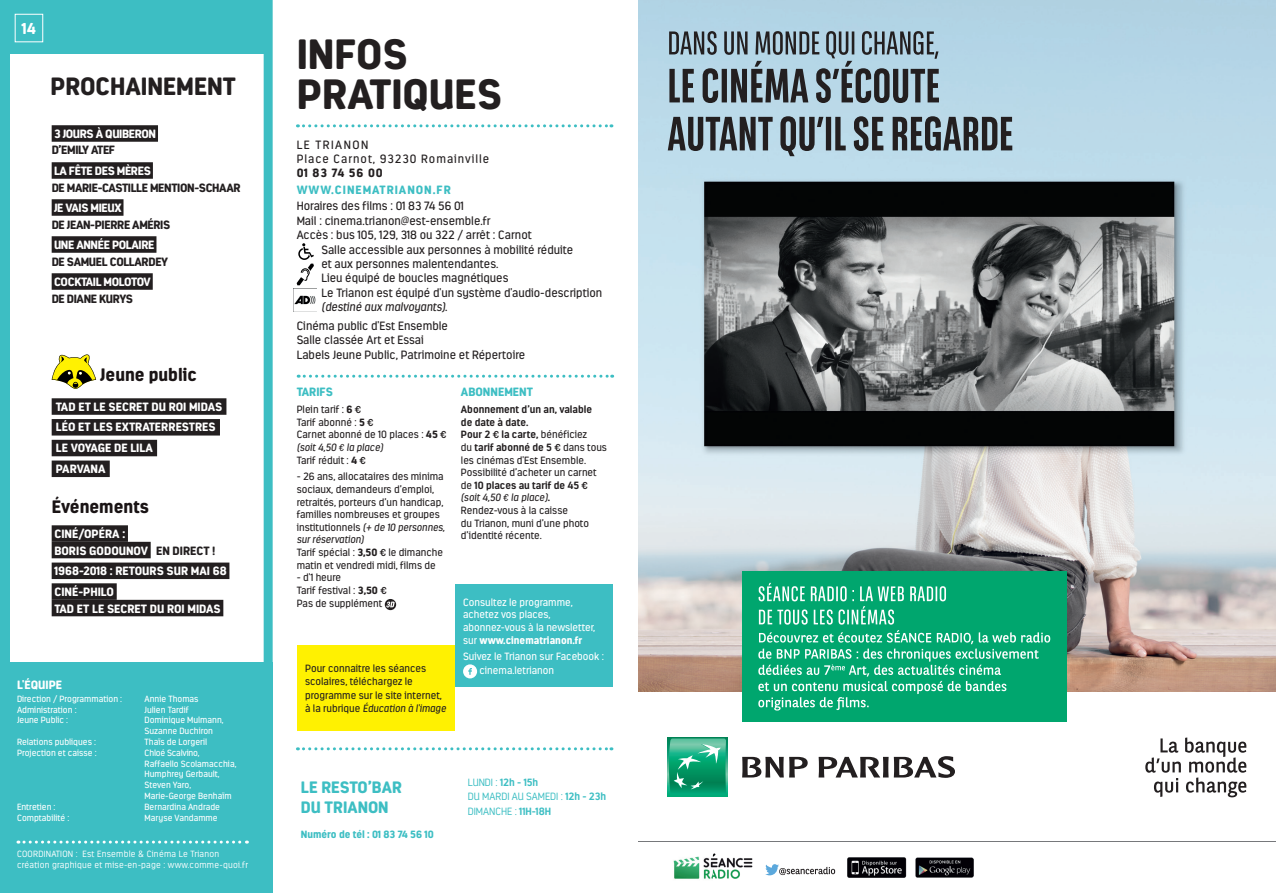
<style>
.page{position:relative;width:1276px;height:893px;background:#fff}
.page>*{position:absolute;margin:0;border:0;box-sizing:border-box;transform-origin:0 0}
.t1{font:900 42.3px/40.5px "Estandar Rounded";color:#231f20}
.t2{font:900 25.05px "Estandar Rounded";color:#231f20}
.t3{font:900 18px "Estandar Rounded";color:#1a1415}
.t4{font:900 16.5px/19.8px "Estandar Rounded";color:#3dbec3}
.t5{font:900 15.75px "Estandar Rounded";color:#fff}
.t6{font:12px/14.4px "Estandar Rounded";color:#231f20}
.t7{font:900 12px/20.7px "Estandar Rounded";color:#fff}
.t8{font:900 12px "Estandar Rounded";letter-spacing:-.03em;color:#231f20}
.t9{font:900 12px "Estandar Rounded";letter-spacing:-.03em;color:#fff}
.t10{font:12px/14.4px "Estandar Rounded";letter-spacing:.08em;color:#231f20}
.t11{font:italic 12px "Estandar Rounded";color:#231f20}
.t12{font:900 12px "Estandar Rounded";letter-spacing:.08em;color:#3dbec3}
.t13{font:900 12px "Estandar Rounded";color:#3dbec3}
.t14{font:10.5px/12.6px "Estandar Rounded";color:#231f20}
.t15{font:10.5px/12.6px "Estandar Rounded";color:#fff}
.t16{font:300 10.5px/14.7px "Estandar Rounded";color:#3dbec3}
.t17{font:900 10.5px "Estandar Rounded";color:#3dbec3}
.t18{font:9px/10.8px "Estandar Rounded";color:#fff}
.t19{font:300 9px/10.8px "Estandar Rounded";letter-spacing:.025em;color:#fff}
.s1{color:#231f20}
.s2{font-style:normal}
.s3{font-weight:900}
.s4{font-family:"Euro Sans EF Five"}
.s5{font-style:italic}
.s6{font-weight:700}
</style>
<div class="page">
<div style="left:454px;top:585px;width:158px;height:102px;background:#3dbec3"></div>
<svg style="left:463px;top:664px;width:14px;height:14px"></svg>
<div style="left:297px;top:645px;width:157px;height:85px;background:#fff101"></div>
<img style="left:638px;top:0;width:638px;height:693px">
<div style="left:668px;top:737px;width:59px;height:60px;background:#00ab79"></div>
<svg style="left:669px;top:738px;width:57px;height:54px;background:#2eab82"></svg>
<svg style="left:742px;top:757px;width:65px;height:20px"></svg>
<svg style="left:818px;top:756px;width:137px;height:22px"></svg>
<svg style="left:1145px;top:737px;width:101px;height:60px"></svg>
<svg style="left:669px;top:31px;width:270px;height:72px;background:#7e919c"></svg>
<svg style="left:668px;top:116px;width:344px;height:40px;background:#788891"></svg>
<div style="left:742px;top:572px;width:324px;height:150px;background:#00a66e"></div>
<svg style="left:758px;top:583px;width:292px;height:128px"></svg>
<hr style="left:638px;top:841px;width:638px;height:1px;background:#76787b">
<svg style="left:765px;top:864px;width:70px;height:11px"></svg>
<img style="left:673px;top:853px;width:80px;height:26px">
<img style="left:915px;top:857px;width:58px;height:21px">
<img style="left:847px;top:858px;width:59px;height:20px">
<svg style="left:298px;top:375px;width:315px;height:3px"></svg>
<svg style="left:385px;top:599px;width:11px;height:11px"></svg>
<svg style="left:386px;top:602px;width:9px;height:5px"></svg>
<div style="left:52px;top:125px;width:106px;height:17px;background:#231f20"></div>
<div style="left:52px;top:162px;width:101px;height:17px;background:#231f20"></div>
<div style="left:52px;top:199px;width:71px;height:17px;background:#231f20"></div>
<div style="left:52px;top:236px;width:104px;height:17px;background:#231f20"></div>
<div style="left:52px;top:273px;width:101px;height:17px;background:#231f20"></div>
<div style="left:52px;top:398px;width:174px;height:17px;background:#231f20"></div>
<div style="left:52px;top:419px;width:168px;height:17px;background:#231f20"></div>
<div style="left:52px;top:440px;width:105px;height:16px;background:#231f20"></div>
<div style="left:52px;top:461px;width:58px;height:16px;background:#231f20"></div>
<div style="left:52px;top:525px;width:76px;height:17px;background:#231f20"></div>
<div style="left:52px;top:542px;width:99px;height:16px;background:#231f20"></div>
<div style="left:52px;top:563px;width:177px;height:16px;background:#231f20"></div>
<div style="left:52px;top:583px;width:65px;height:17px;background:#231f20"></div>
<div style="left:52px;top:600px;width:171px;height:16px;background:#231f20"></div>
<svg style="left:52px;top:354px;width:44px;height:35px"></svg>
<div style="left:0;top:0;width:268px;height:53px;background:#3dbec3"></div>
<div style="left:15px;top:14px;width:28px;height:28px;border:1px solid #fff"></div>
<div style="left:264px;top:0;width:9px;height:893px;background:#3dbec3"></div>
<div style="left:0;top:0;width:9px;height:893px;background:#3dbec3"></div>
<svg style="left:297px;top:747px;width:315px;height:3px"></svg>
<svg style="left:297px;top:124px;width:315px;height:3px"></svg>
<div style="left:0;top:662px;width:272px;height:231px;background:#3dbec3"></div>
<svg style="left:18px;top:841px;width:229px;height:3px"></svg>
<svg style="left:297px;top:243px;width:17px;height:42px"></svg>
<img style="left:294px;top:295px;width:22px;height:10px">
<h3 class="t5" style="left:22px;top:19px;width:15px">14</h3>
<h2 class="t2" style="left:51px;top:72px;width:187px">PROCHAINEMENT</h2>
<p class="t9" style="left:54px;top:127px;width:103px">3 JOURS À QUIBERON</p>
<p class="t8" style="left:52px;top:143px;width:65px">D’EMILY ATEF</p>
<p class="t9" style="left:54px;top:164px;width:98px">LA FÊTE DES MÈRES</p>
<p class="t8" style="left:52px;top:180px;width:190px">DE MARIE-CASTILLE MENTION-SCHAAR</p>
<p class="t9" style="left:54px;top:201px;width:69px">JE VAIS MIEUX</p>
<p class="t8" style="left:52px;top:217px;width:120px">DE JEAN-PIERRE AMÉRIS</p>
<p class="t9" style="left:54px;top:238px;width:102px">UNE ANNÉE POLAIRE</p>
<p class="t8" style="left:52px;top:254px;width:118px">DE SAMUEL COLLARDEY</p>
<p class="t9" style="left:54px;top:275px;width:98px">COCKTAIL MOLOTOV</p>
<p class="t8" style="left:52px;top:291px;width:83px">DE DIANE KURYS</p>
<h3 class="t3" style="left:100px;top:364px;width:98px">Jeune public</h3>
<p class="t7" style="left:56px;top:396px;width:168px">TAD ET LE SECRET DU ROI MIDAS<br>LÉO ET LES EXTRATERRESTRES<br>LE VOYAGE DE LILA<br>PARVANA</p>
<h3 class="t3" style="left:52px;top:496px;width:99px">Événements</h3>
<p class="t7" style="left:54px;top:525px;width:163px;line-height:16.5px">CINÉ/OPÉRA :<br>BORIS GODOUNOV <span class="s1">EN DIRECT !</span></p>
<p class="t7" style="left:54px;top:561px;width:174px">1968-2018 : RETOURS SUR MAI 68<br>CINÉ-PHILO</p>
<p class="t7" style="left:54px;top:598px;width:168px">TAD ET LE SECRET DU ROI MIDAS</p>
<p class="t7" style="left:17px;top:674px;width:47px">L'ÉQUIPE</p>
<p class="t18" style="left:17px;top:693px;width:107px">Direction / Programmation :</p>
<p class="t18" style="left:145px;top:693px;width:56px">Annie Thomas</p>
<p class="t18" style="left:17px;top:704px;width:61px">Administration :</p>
<p class="t18" style="left:145px;top:704px;width:46px">Julien Tardif</p>
<p class="t18" style="left:17px;top:715px;width:53px">Jeune Public :</p>
<p class="t18" style="left:145px;top:715px;width:81px">Dominique Mulmann,<br>Suzanne Duchiron</p>
<p class="t18" style="left:17px;top:736px;width:81px">Relations publiques :</p>
<p class="t18" style="left:145px;top:736px;width:64px">Thaïs de Lorgeril</p>
<p class="t18" style="left:17px;top:747px;width:81px">Projection et caisse :</p>
<p class="t18" style="left:145px;top:747px;width:93px">Chloé Scalvino,<br>Raffaello Scolamacchia,<br>Humphrey Gerbault,<br>Steven Yaro,<br>Marie-George Benhaïm</p>
<p class="t18" style="left:17px;top:801px;width:40px">Entretien :</p>
<p class="t18" style="left:145px;top:801px;width:77px">Bernardina Andrade</p>
<p class="t18" style="left:17px;top:812px;width:54px">Comptabilité :</p>
<p class="t18" style="left:145px;top:812px;width:75px">Maryse Vandamme</p>
<p class="t19" style="left:17px;top:849px;width:233px">COORDINATION : Est Ensemble &amp; Cinéma Le Trianon création graphique et mise-en-page : www.comme-quoi.fr</p>
<h1 class="t1" style="left:297px;top:33px;width:207px">INFOS<br>PRATIQUES</h1>
<p class="t10" style="left:297px;top:137px;width:194px">LE TRIANON<br>Place Carnot, 93230 Romainville</p>
<p class="t8" style="left:297px;top:166px;width:88px">01 83 74 56 00</p>
<p class="t12" style="left:297px;top:182px;width:156px">WWW.CINEMATRIANON.FR</p>
<p class="t6" style="left:297px;top:199px;width:169px">Horaires des films : 01 83 74 56 01</p>
<p class="t6" style="left:297px;top:213px;width:196px">Mail : cinema.trianon@est-ensemble.fr</p>
<p class="t6" style="left:297px;top:228px;width:237px">Accès : bus 105, 129, 318 ou 322 / arrêt : Carnot</p>
<p class="t6" style="left:321px;top:242px;width:253px">Salle accessible aux personnes à mobilité réduite</p>
<p class="t6" style="left:321px;top:257px;width:179px">et aux personnes malentendantes.</p>
<p class="t6" style="left:321px;top:271px;width:189px">Lieu équipé de boucles magnétiques</p>
<p class="t6" style="left:321px;top:285px;width:282px">Le Trianon est équipé d'un système d'audio-description</p>
<p class="t11" style="left:321px;top:300px;width:127px">(destiné aux malvoyants)<span class="s2">.</span></p>
<p class="t6" style="left:297px;top:318px;width:230px">Cinéma public d'Est Ensemble<br>Salle classée Art et Essai<br>Labels Jeune Public, Patrimoine et Répertoire</p>
<p class="t13" style="left:297px;top:385px;width:38px">TARIFS</p>
<p class="t14" style="left:297px;top:403px;width:151px">Plein tarif : <span class="s3">6</span> <span class="s4">p<br></span>Tarif abonné : <span class="s3">5</span> <span class="s4">p<br></span>Carnet abonné de 10 places : <span class="s3">45</span> <span class="s4">p </span><span class="s5">(soit 4,50</span> <span class="s4">w</span> <span class="s5">la place)<br></span>Tarif réduit : <span class="s3">4</span> <span class="s4">p</span></p>
<p class="t14" style="left:297px;top:470px;width:150px">- 26 ans, allocataires des minima sociaux, demandeurs d’emploi, retraités, porteurs d’un handicap, familles nombreuses et groupes institutionnels <span class="s5">(+ de 10 personnes, sur réservation)<br></span>Tarif spécial : <span class="s3">3,50</span> <span class="s4">p</span> le dimanche matin et vendredi midi, films de</p>
<p class="t14" style="left:297px;top:571px;width:91px">- d'1 heure<br>Tarif festival : <span class="s3">3,50</span> <span class="s4">p<br></span>Pas de supplément</p>
<p class="t13" style="left:461px;top:385px;width:73px">ABONNEMENT</p>
<p class="t14" style="left:461px;top:403px;width:148px"><span class="s6">Abonnement d’un an, valable<br>de date à date.<br>Pour 2</span> <span class="s4">p</span> <span class="s6">la carte,</span> bénéficiez<br>du <span class="s6">tarif abonné de 5</span> <span class="s4">p</span> dans tous les cinémas d'Est Ensemble.<br>Possibilité d’acheter un carnet de <span class="s6">10 places au tarif de 45</span> <span class="s4">p </span><span class="s5">(soit 4,50</span> <span class="s4">w</span> <span class="s5">la place)</span><span class="s6">.<br></span>Rendez-vous à la caisse<br>du Trianon, muni d’une photo d’identité récente.</p>
<p class="t15" style="left:463px;top:596px;width:134px">Consultez le programme, achetez vos places, abonnez-vous à la newsletter, sur <span class="s3">www.cinematrianon.fr</span></p>
<p class="t15" style="left:463px;top:650px;width:142px">Suivez le Trianon sur Facebook :</p>
<p class="t14" style="left:305px;top:661px;width:123px">Pour connaitre les séances</p>
<p class="t15" style="left:479px;top:664px;width:76px">cinema.letrianon</p>
<p class="t14" style="left:305px;top:675px;width:142px;line-height:13.5px">scolaires, téléchargez le programme sur le site internet, à la rubrique <span class="s5">Éducation à l'image</span></p>
<h3 class="t4" style="left:301px;top:777px;width:102px">LE RESTO’BAR<br>DU TRIANON</h3>
<p class="t17" style="left:301px;top:828px;width:134px">Numéro de tél : 01 83 74 56 10</p>
<p class="t16" style="left:468px;top:774px;width:140px">LUNDI : <span class="s6">12h - 15h<br></span>DU MARDI AU SAMEDI : <span class="s6">12h - 23h<br></span>DIMANCHE : <span class="s6">11H-18H</span></p>
</div>
